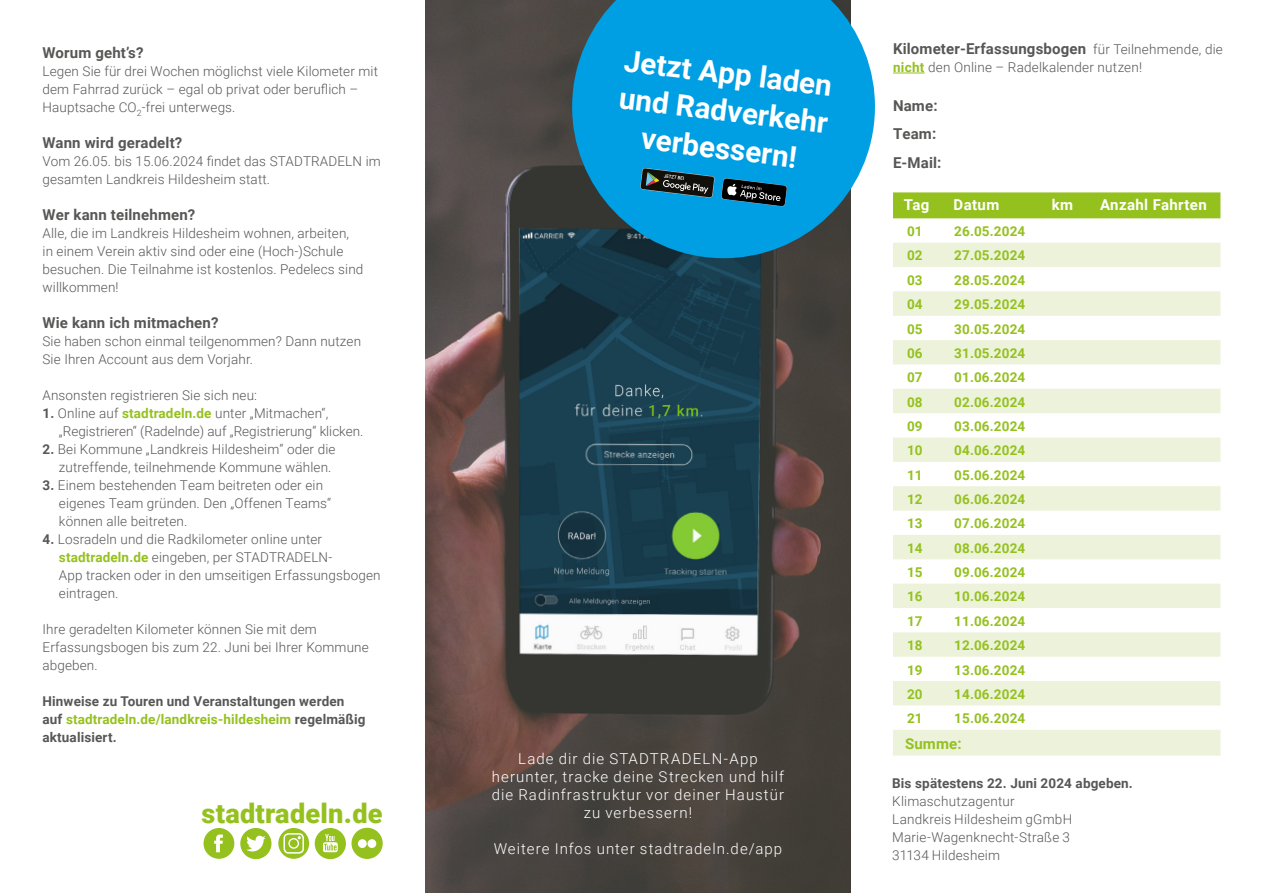
<style>
.page{position:relative;width:1263px;height:893px;background:#fff}
.page>*{position:absolute;margin:0;border:0;box-sizing:border-box;transform-origin:0 0}
.t1{font:700 29.7px/37.5px "Roboto";color:#fff;text-align:center}
.t2{font:900 27.15px "Roboto";letter-spacing:.01em;color:#95c11f}
.t3{font:300 15px/18px "Roboto";letter-spacing:.07em;color:#fff;text-align:center}
.t4{font:700 15px/28.5px "Roboto";letter-spacing:.01em;color:#575756}
.t5{font:700 15px "Roboto";letter-spacing:.025em;color:#fff}
.t6{font:700 15px "Roboto";letter-spacing:.01em;color:#95c11f}
.t7{font:300 13.5px/18px "Roboto";letter-spacing:.01em;color:#575756}
.t8{font:700 13.5px "Roboto";letter-spacing:.01em;color:#95c11f}
.t9{font:700 13.5px/18px "Roboto";letter-spacing:.01em;color:#575756}
.s1{font-weight:700}
.s2{font-weight:700;color:#95c11f}
.s3{color:#95c11f}
.s4{font-weight:300;font-size:13.5px}
</style>
<div class="page">
<div style="left:204px;top:828px;width:30px;height:31px;background:#95c11f;border-radius:50%"></div>
<svg style="left:214px;top:834px;width:9px;height:18px"></svg>
<div style="left:315px;top:828px;width:31px;height:31px;background:#95c11f;border-radius:50%"></div>
<svg style="left:323px;top:834px;width:15px;height:18px"></svg>
<svg style="left:240px;top:828px;width:31px;height:31px"></svg>
<div style="left:278px;top:828px;width:31px;height:31px;background:#95c11f;border-radius:50%"></div>
<div style="left:283px;top:833px;width:21px;height:21px;border:2px solid #fff;border-radius:4px"></div>
<div style="left:288px;top:838px;width:11px;height:11px;border:1px solid #fff;border-radius:50%"></div>
<div style="left:351px;top:828px;width:32px;height:31px;background:#95c11f;border-radius:50%"></div>
<div style="left:358px;top:839px;width:9px;height:9px;background:#fff;border-radius:50%"></div>
<div style="left:367px;top:839px;width:9px;height:9px;background:#fff;border-radius:50%"></div>
<img style="left:425px;top:0;width:425px;height:893px">
<svg style="left:563px;top:0;width:312px;height:267px;background:#1591c6"></svg>
<svg style="left:721px;top:178px;width:66px;height:29px;background:#1f4c60"></svg>
<svg style="left:640px;top:168px;width:75px;height:30px;background:#295767"></svg>
<div style="left:893px;top:192px;width:327px;height:26px;background:#95c11f"></div>
<svg style="left:893px;top:243px;width:327px;height:513px;fill:#ecf3da"></svg>
<hr style="left:893px;top:73px;width:32px;height:1px;background:#95c11f">
<p class="t4" style="left:43px;top:38px;width:102px">Worum geht’s?</p>
<p class="t7" style="left:43px;top:62px;width:337px">Legen Sie für drei Wochen möglichst viele Kilometer mit dem Fahrrad zurück – egal ob privat oder beruflich –<br>Hauptsache CO<sub>2</sub>-frei unterwegs.</p>
<p class="t4" style="left:43px;top:128px;width:141px">Wann wird geradelt?</p>
<p class="t7" style="left:43px;top:152px;width:340px">Vom 26.05. bis 15.06.2024 findet das STADTRADELN im gesamten Landkreis Hildesheim statt.</p>
<p class="t4" style="left:43px;top:200px;width:154px">Wer kann teilnehmen?</p>
<p class="t7" style="left:43px;top:224px;width:322px">Alle, die im Landkreis Hildesheim wohnen, arbeiten,<br>in einem Verein aktiv sind oder eine (Hoch-)Schule besuchen. Die Teilnahme ist kostenlos. Pedelecs sind willkommen!</p>
<p class="t4" style="left:43px;top:308px;width:178px">Wie kann ich mitmachen?</p>
<p class="t7" style="left:43px;top:332px;width:320px">Sie haben schon einmal teilgenommen? Dann nutzen<br>Sie Ihren Account aus dem Vorjahr.</p>
<p class="t7" style="left:43px;top:386px;width:216px">Ansonsten registrieren Sie sich neu:</p>
<p class="t7" style="left:59px;top:404px;width:306px;text-indent:-16px"><span class="s1">1.</span> Online auf <span class="s2">stadtradeln.de</span> unter „Mitmachen“, „Registrieren“ (Radelnde) auf „Registrierung“ klicken.</p>
<p class="t7" style="left:43px;top:440px;width:294px;text-align:right"><span class="s1">2.</span> Bei Kommune „Landkreis Hildesheim“ oder die zutreffende, teilnehmende Kommune wählen.</p>
<p class="t7" style="left:59px;top:476px;width:274px;text-indent:-16px"><span class="s1">3.</span> Einem bestehenden Team beitreten oder ein eigenes Team gründen. Den „Offenen Teams“ können alle beitreten.</p>
<p class="t7" style="left:59px;top:530px;width:323px;text-indent:-16px"><span class="s1">4.</span> Losradeln und die Radkilometer online unter <span class="s2">stadtradeln.de</span> eingeben, per STADTRADELN-<br>App tracken oder in den umseitigen Erfassungsbogen eintragen.</p>
<p class="t7" style="left:43px;top:620px;width:328px">Ihre geradelten Kilometer können Sie mit dem<br>Erfassungsbogen bis zum 22. Juni bei Ihrer Kommune abgeben.</p>
<p class="t9" style="left:43px;top:692px;width:325px">Hinweise zu Touren und Veranstaltungen werden auf <span class="s3">stadtradeln.de/landkreis-hildesheim</span> regelmäßig aktualisiert.</p>
<h2 class="t2" style="left:202px;top:795px;width:183px">stadtradeln.de</h2>
<h1 class="t1" style="left:626px;top:41px;width:212px;rotate:7deg">Jetzt App laden und Radverkehr verbessern!</h1>
<p class="t3" style="left:492px;top:749px;width:294px">Lade dir die STADTRADELN-App herunter, tracke deine Strecken und hilf die Radinfrastruktur vor deiner Haustür zu verbessern!</p>
<p class="t3" style="left:494px;top:839px;width:290px">Weitere Infos unter stadtradeln.de/app</p>
<p class="t4" style="left:893px;top:34px;width:331px">Kilometer-Erfassungsbogen <span class="s4">für Teilnehmende, die</span></p>
<p class="t7" style="left:893px;top:58px;width:251px"><span class="s2">nicht</span> den Online – Radelkalender nutzen!</p>
<p class="t4" style="left:893px;top:91px;width:50px">Name:<br>Team:<br>E-Mail:</p>
<p class="t5" style="left:904px;top:194px;width:27px">Tag</p>
<p class="t5" style="left:954px;top:194px;width:47px">Datum</p>
<p class="t5" style="left:1052px;top:194px;width:23px">km</p>
<p class="t5" style="left:1100px;top:194px;width:108px">Anzahl Fahrten</p>
<p class="t8" style="left:907px;top:222px;width:17px">01</p>
<p class="t8" style="left:954px;top:222px;width:73px">26.05.2024</p>
<p class="t8" style="left:907px;top:246px;width:17px">02</p>
<p class="t8" style="left:954px;top:246px;width:73px">27.05.2024</p>
<p class="t8" style="left:907px;top:271px;width:17px">03</p>
<p class="t8" style="left:954px;top:271px;width:73px">28.05.2024</p>
<p class="t8" style="left:907px;top:295px;width:17px">04</p>
<p class="t8" style="left:954px;top:295px;width:73px">29.05.2024</p>
<p class="t8" style="left:907px;top:319px;width:17px">05</p>
<p class="t8" style="left:954px;top:319px;width:73px">30.05.2024</p>
<p class="t8" style="left:907px;top:344px;width:17px">06</p>
<p class="t8" style="left:954px;top:344px;width:73px">31.05.2024</p>
<p class="t8" style="left:907px;top:368px;width:17px">07</p>
<p class="t8" style="left:954px;top:368px;width:73px">01.06.2024</p>
<p class="t8" style="left:907px;top:392px;width:17px">08</p>
<p class="t8" style="left:954px;top:392px;width:73px">02.06.2024</p>
<p class="t8" style="left:907px;top:417px;width:17px">09</p>
<p class="t8" style="left:954px;top:417px;width:73px">03.06.2024</p>
<p class="t8" style="left:907px;top:441px;width:17px">10</p>
<p class="t8" style="left:954px;top:441px;width:73px">04.06.2024</p>
<p class="t8" style="left:907px;top:465px;width:17px">11</p>
<p class="t8" style="left:954px;top:465px;width:73px">05.06.2024</p>
<p class="t8" style="left:907px;top:490px;width:17px">12</p>
<p class="t8" style="left:954px;top:490px;width:73px">06.06.2024</p>
<p class="t8" style="left:907px;top:514px;width:17px">13</p>
<p class="t8" style="left:954px;top:514px;width:73px">07.06.2024</p>
<p class="t8" style="left:907px;top:538px;width:17px">14</p>
<p class="t8" style="left:954px;top:538px;width:73px">08.06.2024</p>
<p class="t8" style="left:907px;top:563px;width:17px">15</p>
<p class="t8" style="left:954px;top:563px;width:73px">09.06.2024</p>
<p class="t8" style="left:907px;top:587px;width:17px">16</p>
<p class="t8" style="left:954px;top:587px;width:73px">10.06.2024</p>
<p class="t8" style="left:907px;top:611px;width:17px">17</p>
<p class="t8" style="left:954px;top:611px;width:73px">11.06.2024</p>
<p class="t8" style="left:907px;top:636px;width:17px">18</p>
<p class="t8" style="left:954px;top:636px;width:73px">12.06.2024</p>
<p class="t8" style="left:907px;top:660px;width:17px">19</p>
<p class="t8" style="left:954px;top:660px;width:73px">13.06.2024</p>
<p class="t8" style="left:907px;top:685px;width:17px">20</p>
<p class="t8" style="left:954px;top:685px;width:73px">14.06.2024</p>
<p class="t8" style="left:907px;top:709px;width:17px">21</p>
<p class="t8" style="left:954px;top:709px;width:73px">15.06.2024</p>
<p class="t6" style="left:905px;top:733px;width:58px">Summe:</p>
<p class="t9" style="left:892px;top:774px;width:242px">Bis spätestens 22. Juni 2024 abgeben.</p>
<p class="t7" style="left:892px;top:792px;width:182px">Klimaschutzagentur<br>Landkreis Hildesheim gGmbH<br>Marie-Wagenknecht-Straße 3<br>31134 Hildesheim</p>
</div>
